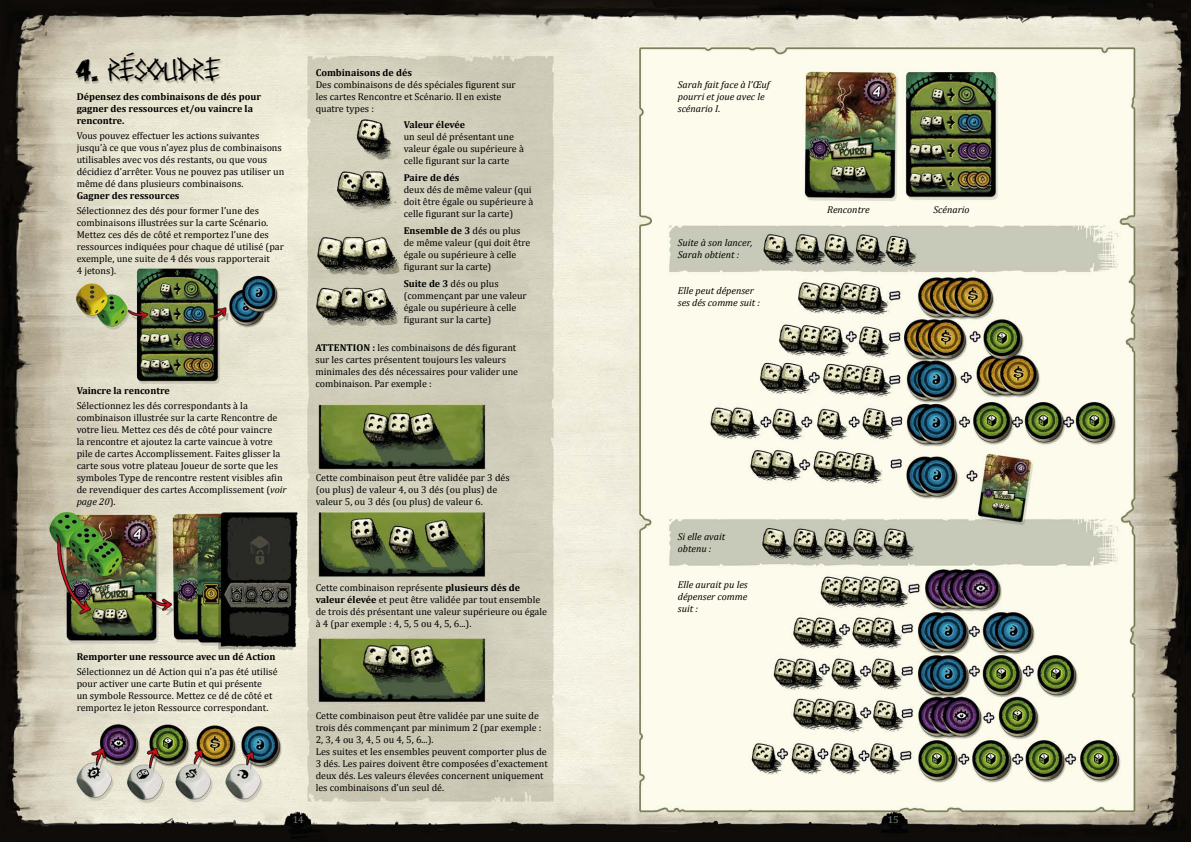
<style>
.page{position:relative;width:1191px;height:842px;background:#fff}
.page>*{position:absolute;margin:0;border:0;box-sizing:border-box;transform-origin:0 0}
.t1{font:32px "Reawakened";color:#000}
.t2{font:10px/12px "Cambria";color:#000}
.t3{font:700 10px/12px "Cambria";color:#000}
.t4{font:italic 10px/12px "Cambria";color:#000}
.t5{font:10px "Cambria";color:#75807b}
.s1{font-family:"Feastof Flesh BB"}
.s2{font-style:italic}
.s3{font-weight:700}
</style>
<div class="page">
<img style="left:0;top:0;width:1191px;height:842px">
<div style="left:76px;top:53px;width:147px;height:31px;background:#000;opacity:.24"></div>
<h1 class="t1" style="left:77px;top:53px;width:145px"><span class="s1">4.</span> RÉSOUDRE</h1>
<p class="t3" style="left:77px;top:90px;width:186px">Dépensez des combinaisons de dés pour gagner des ressources et/ou vaincre la rencontre.</p>
<p class="t2" style="left:77px;top:129px;width:209px">Vous pouvez effectuer les actions suivantes jusqu’à ce que vous n’ayez plus de combinaisons utilisables avec vos dés restants, ou que vous décidiez d’arrêter. Vous ne pouvez pas utiliser un même dé dans plusieurs combinaisons.</p>
<p class="t3" style="left:77px;top:190px;width:104px">Gagner des ressources</p>
<p class="t2" style="left:77px;top:205px;width:209px">Sélectionnez des dés pour former l’une des combinaisons illustrées sur la carte Scénario.<br>Mettez ces dés de côté et remportez l’une des ressources indiquées pour chaque dé utilisé (par exemple, une suite de 4 dés vous rapporterait<br>4 jetons).</p>
<p class="t3" style="left:77px;top:384px;width:95px">Vaincre la rencontre</p>
<p class="t2" style="left:77px;top:399px;width:211px">Sélectionnez les dés correspondants à la combinaison illustrée sur la carte Rencontre de votre lieu. Mettez ces dés de côté pour vaincre<br>la rencontre et ajoutez la carte vaincue à votre pile de cartes Accomplissement. Faites glisser la carte sous votre plateau Joueur de sorte que les symboles Type de rencontre restent visibles afin de revendiquer des cartes Accomplissement (<span class="s2">voir page 20</span>).</p>
<p class="t3" style="left:316px;top:66px;width:98px">Combinaisons de dés</p>
<p class="t2" style="left:316px;top:79px;width:201px">Des combinaisons de dés spéciales figurent sur les cartes Rencontre et Scénario. Il en existe quatre types :</p>
<p class="t3" style="left:404px;top:118px;width:63px">Valeur élevée</p>
<p class="t2" style="left:404px;top:130px;width:122px">un seul dé présentant une valeur égale ou supérieure à celle figurant sur la carte</p>
<p class="t3" style="left:404px;top:171px;width:57px">Paire de dés</p>
<p class="t2" style="left:404px;top:183px;width:131px">deux dés de même valeur (qui doit être égale ou supérieure à celle figurant sur la carte)</p>
<p class="t2" style="left:404px;top:224px;width:128px"><span class="s3">Ensemble de 3</span> dés ou plus de même valeur (qui doit être égale ou supérieure à celle figurant sur la carte)</p>
<p class="t2" style="left:404px;top:277px;width:125px"><span class="s3">Suite de 3</span> dés ou plus (commençant par une valeur égale ou supérieure à celle figurant sur la carte)</p>
<p class="t2" style="left:315px;top:341px;width:204px"><span class="s3">ATTENTION :</span> les combinaisons de dés figurant sur les cartes présentent toujours les valeurs minimales des dés nécessaires pour valider une combinaison. Par exemple :</p>
<p class="t2" style="left:316px;top:472px;width:196px">Cette combinaison peut être validée par 3 dés (ou plus) de valeur 4, ou 3 dés (ou plus) de valeur 5, ou 3 dés (ou plus) de valeur 6.</p>
<p class="t3" style="left:77px;top:651px;width:200px">Remporter une ressource avec un dé Action</p>
<p class="t2" style="left:77px;top:666px;width:202px">Sélectionnez un dé Action qui n’a pas été utilisé pour activer une carte Butin et qui présente<br>un symbole Ressource. Mettez ce dé de côté et remportez le jeton Ressource correspondant.</p>
<p class="t2" style="left:316px;top:581px;width:233px">Cette combinaison représente <span class="s3">plusieurs dés de valeur élevée</span> et peut être validée par tout ensemble de trois dés présentant une valeur supérieure ou égale à 4 (par exemple : 4, 5, 5 ou 4, 5, 6...).</p>
<p class="t2" style="left:316px;top:710px;width:234px">Cette combinaison peut être validée par une suite de trois dés commençant par minimum 2 (par exemple :<br>2, 3, 4 ou 3, 4, 5 ou 4, 5, 6...).<br>Les suites et les ensembles peuvent comporter plus de 3 dés. Les paires doivent être composées d’exactement deux dés. Les valeurs élevées concernent uniquement les combinaisons d’un seul dé.</p>
<p class="t4" style="left:678px;top:78px;width:93px">Sarah fait face à l’Œuf pourri et joue avec le scénario I.</p>
<p class="t4" style="left:678px;top:237px;width:76px">Suite à son lancer,<br>Sarah obtient :</p>
<p class="t4" style="left:678px;top:285px;width:84px">Elle peut dépenser ses dés comme suit :</p>
<p class="t4" style="left:827px;top:203px;width:44px">Rencontre</p>
<p class="t4" style="left:933px;top:203px;width:38px">Scénario</p>
<p class="t4" style="left:678px;top:530px;width:49px">Si elle avait obtenu :</p>
<p class="t4" style="left:678px;top:578px;width:71px;text-align:justify">Elle aurait pu les dépenser comme suit :</p>
<p class="t5" style="left:293px;top:814px;width:13px">14</p>
<p class="t5" style="left:887px;top:814px;width:13px">15</p>
</div>
